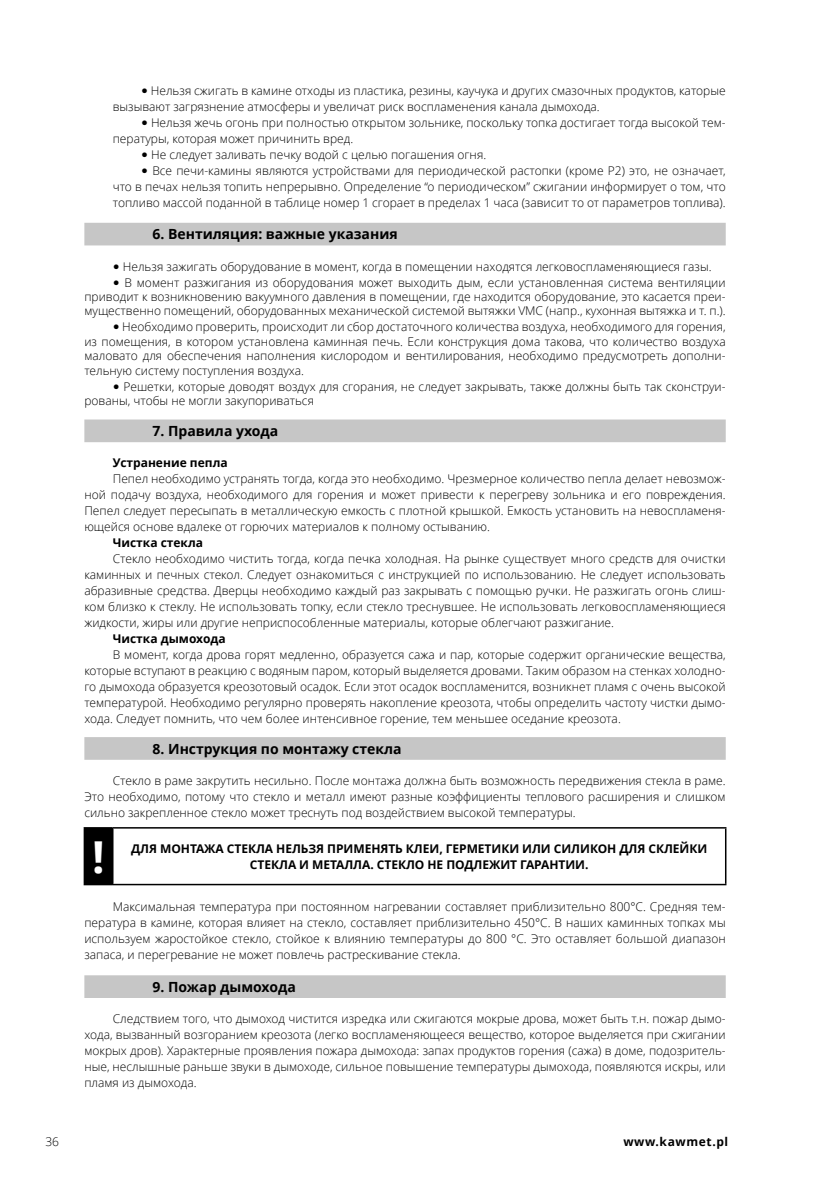
<style>
.page{position:relative;width:840px;height:1191px;background:#fff}
.page>*{position:absolute;margin:0;border:0;box-sizing:border-box;transform-origin:0 0}
.t1{font:700 44px "Open Sans";color:#fff}
.t2{font:700 14px "Open Sans";color:#000}
.t3{font:300 12px/16px "Open Sans";color:#000;text-align:justify}
.t4{font:700 12px/16px "Open Sans";letter-spacing:-.005em;color:#000;text-align:center}
.t5{font:700 12px "Open Sans";letter-spacing:.05em;color:#000}
.s1{font-family:"Lato";font-weight:500}
</style>
<div class="page">
<svg style="left:84px;top:223px;width:641px;height:775px"></svg>
<svg style="left:84px;top:827px;width:29px;height:1px"></svg>
<hr style="left:113px;top:827px;width:613px;height:1px;background:#000">
<hr style="left:724px;top:828px;width:2px;height:55px;background:#000">
<hr style="left:84px;top:883px;width:29px;height:2px;background:#000">
<hr style="left:113px;top:883px;width:613px;height:2px;background:#000">
<div style="left:84px;top:828px;width:29px;height:56px;background:#000"></div>
<p class="t3" style="left:113px;top:82px;width:614px;text-indent:28px"><span class="s1">•</span> Нельзя сжигать в камине отходы из пластика, резины, каучука и других смазочных продуктов, каторые вызывают загрязнение атмосферы и увеличат риск воспламенения канала дымохода.</p>
<p class="t3" style="left:113px;top:114px;width:614px;text-indent:28px"><span class="s1">•</span> Нельзя жечь огонь при полностью открытом зольнике, поскольку топка достигает тогда высокой тем&shy;пературы, которая может причинить вред.</p>
<p class="t3" style="left:141px;top:146px;width:346px"><span class="s1">•</span> Не следует заливать печку водой с целью погашения огня.</p>
<p class="t3" style="left:113px;top:162px;width:614px;text-indent:28px"><span class="s1">•</span> Все печи-камины являются устройствами для периодической растопки (кроме P2) это, не означает, что в печах нельзя топить непрерывно. Определение “о периодическом” сжигании информирует о том, что топливо массой поданной в таблице номер 1 сгорает в пределах 1 часа (зависит то от параметров топлива).</p>
<p class="t2" style="left:152px;top:224px;width:247px">6. Вентиляция: важные указания</p>
<p class="t3" style="left:113px;top:258px;width:600px"><span class="s1">•</span> Нельзя зажигать оборудование в момент, когда в помещении находятся легковоспламеняющиеся газы.</p>
<p class="t3" style="left:84px;top:275px;width:642px;line-height:14.4px;text-indent:28px"><span class="s1">•</span> В момент разжигания из оборудования может выходить дым, если установленная система вентиляции приводит к возникновению вакуумного давления в помещении, где находится оборудование, это касается преи&shy;мущественно помещений, оборудованных механической системой вытяжки VMC (напр., кухонная вытяжка и т. п.).</p>
<p class="t3" style="left:84px;top:319px;width:642px;line-height:14.4px;text-indent:28px"><span class="s1">•</span> Необходимо проверить, происходит ли сбор достаточного количества воздуха, необходимого для горения, из помещения, в котором установлена каминная печь. Если конструкция дома такова, что количество воздуха маловато для обеспечения наполнения кислородом и вентилирования, необходимо предусмотреть дополни&shy;тельную систему поступления воздуха.</p>
<p class="t3" style="left:84px;top:379px;width:642px;line-height:14.4px;text-indent:28px"><span class="s1">•</span> Решетки, которые доводят воздух для сгорания, не следует закрывать, также должны быть так сконструи&shy;рованы, чтобы не могли закупориваться</p>
<p class="t2" style="left:152px;top:421px;width:127px">7. Правила ухода</p>
<p class="t4" style="left:113px;top:455px;width:116px">Устранение пепла</p>
<p class="t3" style="left:84px;top:471px;width:642px;text-indent:28px">Пепел необходимо устранять тогда, когда это необходимо. Чрезмерное количество пепла делает невозмож&shy;ной подачу воздуха, необходимого для горения и может привести к перегреву зольника и его повреждения.<br>Пепел следует пересыпать в металлическую емкость с плотной крышкой. Емкость установить на невоспламеня&shy;ющейся основе вдалеке от горючих материалов к полному остыванию.</p>
<p class="t4" style="left:113px;top:535px;width:92px">Чистка стекла</p>
<p class="t3" style="left:84px;top:551px;width:642px;text-indent:28px">Стекло необходимо чистить тогда, когда печка холодная. На рынке существует много средств для очистки каминных и печных стекол. Следует ознакомиться с инструкцией по использованию. Не следует использовать абразивные средства. Дверцы необходимо каждый раз закрывать с помощью ручки. Не разжигать огонь слиш&shy;ком близко к стеклу. Не использовать топку, если стекло треснувшее. Не использовать легковоспламеняющиеся жидкости, жиры или другие неприспособленные материалы, которые облегчают разжигание.</p>
<p class="t4" style="left:113px;top:631px;width:114px">Чистка дымохода</p>
<p class="t3" style="left:84px;top:646px;width:642px;text-indent:28px">В момент, когда дрова горят медленно, образуется сажа и пар, которые содержит органические вещества, которые вступают в реакцию с водяным паром, который выделяется дровами. Таким образом на стенках холодно&shy;го дымохода образуется креозотовый осадок. Если этот осадок воспламенится, возникнет пламя с очень высокой температурой. Необходимо регулярно проверять накопление креозота, чтобы определить частоту чистки дымо&shy;хода. Следует помнить, что чем более интенсивное горение, тем меньшее оседание креозота.</p>
<p class="t2" style="left:152px;top:739px;width:250px">8. Инструкция по монтажу стекла</p>
<p class="t3" style="left:84px;top:772px;width:642px;text-indent:28px">Стекло в раме закрутить несильно. После монтажа должна быть возможность передвижения стекла в раме.<br>Это необходимо, потому что стекло и металл имеют разные коэффициенты теплового расширения и слишком сильно закрепленное стекло может треснуть под воздействием высокой температуры.</p>
<p class="t4" style="left:131px;top:840px;width:577px">ДЛЯ МОНТАЖА СТЕКЛА НЕЛЬЗЯ ПРИМЕНЯТЬ КЛЕИ, ГЕРМЕТИКИ ИЛИ СИЛИКОН ДЛЯ СКЛЕЙКИ<br>СТЕКЛА И МЕТАЛЛА. СТЕКЛО НЕ ПОДЛЕЖИТ ГАРАНТИИ.</p>
<p class="t3" style="left:84px;top:897px;width:642px;text-indent:28px">Максимальная температура при постоянном нагревании составляет приблизительно 800°C. Средняя тем&shy;пература в камине, которая влияет на стекло, составляет приблизительно 450°C. В наших каминных топках мы используем жаростойкое стекло, стойкое к влиянию температуры до 800 °C. Это оставляет большой диапазон запаса, и перегревание не может повлечь растрескивание стекла.</p>
<p class="t2" style="left:152px;top:977px;width:145px">9. Пожар дымохода</p>
<p class="t3" style="left:84px;top:1010px;width:642px;text-indent:28px">Следствием того, что дымоход чистится изредка или сжигаются мокрые дрова, может быть т.н. пожар дымо&shy;хода, вызванный возгоранием креозота (легко воспламеняющееся вещество, которое выделяется при сжигании мокрых дров). Характерные проявления пожара дымохода: запах продуктов горения (сажа) в доме, подозритель&shy;ные, неслышные раньше звуки в дымоходе, сильное повышение температуры дымохода, появляются искры, или пламя из дымохода.</p>
<h1 class="t1" style="left:92px;top:826px;width:14px">!</h1>
<p class="t3" style="left:45px;top:1133px;width:15px">36</p>
<p class="t5" style="left:623px;top:1132px;width:106px">www.kawmet.pl</p>
</div>
